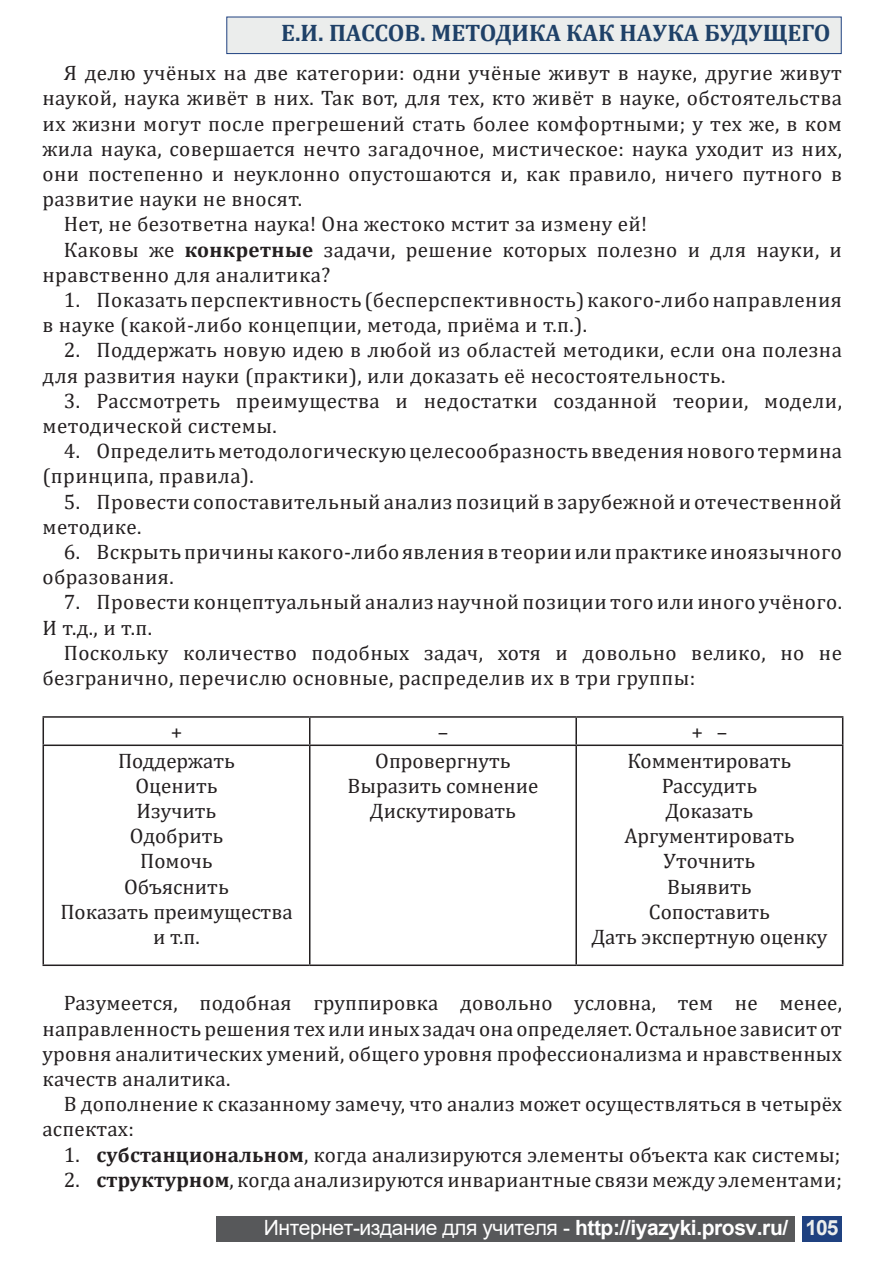
<style>
.page{position:relative;width:893px;height:1263px;background:#fff}
.page>*{position:absolute;margin:0;border:0;box-sizing:border-box;transform-origin:0 0}
.t1{font:700 24px "Cambria";color:#1f4168}
.Стиль_абзаца_1{font:21px/25.2px "Cambria";letter-spacing:.02em;color:#231f20}
.Стиль_абзаца_1-2{font:21px "Cambria";color:#231f20}
.t2{font:21px "Arial";letter-spacing:-.02em;color:#fff}
.s1{font-weight:700}
.s2{font-weight:700;color:#ebedec}
</style>
<div class="page">
<div style="left:802px;top:1216px;width:40px;height:26px;background:#1f4180"></div>
<div style="left:217px;top:1216px;width:578px;height:26px;background:#57585a"></div>
<div style="left:227px;top:17px;width:614px;height:37px;background:#ebedec;border:1px solid #1f4180"></div>
<hr style="left:43px;top:716px;width:267px;height:2px;background:#231f20">
<svg style="left:43px;top:718px;width:1px;height:26px"></svg>
<hr style="left:310px;top:716px;width:266px;height:2px;background:#231f20">
<svg style="left:309px;top:718px;width:1px;height:26px"></svg>
<hr style="left:576px;top:716px;width:267px;height:2px;background:#231f20">
<hr style="left:575px;top:718px;width:2px;height:26px;background:#231f20">
<svg style="left:842px;top:718px;width:1px;height:26px"></svg>
<hr style="left:43px;top:744px;width:267px;height:2px;background:#231f20">
<hr style="left:43px;top:746px;width:1px;height:218px;background:#231f20">
<hr style="left:310px;top:744px;width:266px;height:2px;background:#231f20">
<hr style="left:309px;top:746px;width:1px;height:218px;background:#231f20">
<hr style="left:576px;top:744px;width:267px;height:2px;background:#231f20">
<hr style="left:575px;top:746px;width:2px;height:218px;background:#231f20">
<hr style="left:842px;top:746px;width:1px;height:218px;background:#231f20">
<hr style="left:43px;top:964px;width:267px;height:2px;background:#231f20">
<hr style="left:310px;top:964px;width:266px;height:2px;background:#231f20">
<hr style="left:576px;top:964px;width:267px;height:2px;background:#231f20">
<p class="t1" style="left:281px;top:16px;width:551px">Е.И. ПАССОВ. МЕТОДИКА КАК НАУКА БУДУЩЕГО</p>
<p class="Стиль_абзаца_1" style="left:43px;top:60px;width:801px;text-align:justify;text-indent:21px">Я делю учёных на две категории: одни учёные живут в науке, другие живут наукой, наука живёт в них. Так вот, для тех, кто живёт в науке, обстоятельства их жизни могут после прегрешений стать более комфортными; у тех же, в ком жила наука, совершается нечто загадочное, мистическое: наука уходит из них, они постепенно и неуклонно опустошаются и, как правило, ничего путного в развитие науки не вносят.</p>
<p class="Стиль_абзаца_1" style="left:64px;top:211px;width:585px">Нет, не безответна наука! Она жестоко мстит за измену ей!</p>
<p class="Стиль_абзаца_1" style="left:43px;top:237px;width:801px;text-indent:21px">Каковы же <span class="s1">конкретные</span> задачи, решение которых полезно и для науки, и нравственно для аналитика?</p>
<p class="Стиль_абзаца_1" style="left:43px;top:287px;width:801px;text-indent:21px">1. Показать перспективность (бесперспективность) какого-либо направления в науке (какой-либо концепции, метода, приёма и т.п.).</p>
<p class="Стиль_абзаца_1" style="left:43px;top:337px;width:801px;text-indent:21px">2. Поддержать новую идею в любой из областей методики, если она полезна для развития науки (практики), или доказать её несостоятельность.</p>
<p class="Стиль_абзаца_1" style="left:43px;top:388px;width:801px;text-indent:21px">3. Рассмотреть преимущества и недостатки созданной теории, модели, методической системы.</p>
<p class="Стиль_абзаца_1" style="left:43px;top:438px;width:801px;text-indent:21px">4. Определить методологическую целесообразность введения нового термина (принципа, правила).</p>
<p class="Стиль_абзаца_1" style="left:43px;top:489px;width:801px;text-indent:21px">5. Провести сопоставительный анализ позиций в зарубежной и отечественной методике.</p>
<p class="Стиль_абзаца_1" style="left:43px;top:539px;width:801px;text-indent:21px">6. Вскрыть причины какого-либо явления в теории или практике иноязычного образования.</p>
<p class="Стиль_абзаца_1" style="left:43px;top:589px;width:801px;text-indent:21px">7. Провести концептуальный анализ научной позиции того или иного учёного.<br>И т.д., и т.п.</p>
<p class="Стиль_абзаца_1" style="left:43px;top:640px;width:801px;text-indent:21px">Поскольку количество подобных задач, хотя и довольно велико, но не безгранично, перечислю основные, распределив их в три группы:</p>
<p class="Стиль_абзаца_1" style="left:171px;top:719px;width:13px">+</p>
<p class="Стиль_абзаца_1" style="left:438px;top:719px;width:12px">–</p>
<p class="Стиль_абзаца_1" style="left:691px;top:719px;width:37px">+ –</p>
<p class="Стиль_абзаца_1-2" style="left:118px;top:748px;width:118px">Поддержать</p>
<p class="Стиль_абзаца_1-2" style="left:135px;top:773px;width:84px">Оценить</p>
<p class="Стиль_абзаца_1-2" style="left:137px;top:798px;width:81px">Изучить</p>
<p class="Стиль_абзаца_1-2" style="left:130px;top:824px;width:95px">Одобрить</p>
<p class="Стиль_абзаца_1" style="left:140px;top:848px;width:74px">Помочь</p>
<p class="Стиль_абзаца_1-2" style="left:124px;top:874px;width:106px">Объяснить</p>
<p class="Стиль_абзаца_1-2" style="left:60px;top:899px;width:234px">Показать преимущества</p>
<p class="Стиль_абзаца_1" style="left:153px;top:924px;width:48px">и т.п.</p>
<p class="Стиль_абзаца_1-2" style="left:375px;top:748px;width:137px">Опровергнуть</p>
<p class="Стиль_абзаца_1-2" style="left:348px;top:773px;width:192px">Выразить сомнение</p>
<p class="Стиль_абзаца_1-2" style="left:370px;top:798px;width:148px">Дискутировать</p>
<p class="Стиль_абзаца_1-2" style="left:628px;top:748px;width:165px">Комментировать</p>
<p class="Стиль_абзаца_1-2" style="left:662px;top:773px;width:97px">Рассудить</p>
<p class="Стиль_абзаца_1-2" style="left:665px;top:798px;width:89px">Доказать</p>
<p class="Стиль_абзаца_1-2" style="left:624px;top:824px;width:172px">Аргументировать</p>
<p class="Стиль_абзаца_1-2" style="left:663px;top:849px;width:93px">Уточнить</p>
<p class="Стиль_абзаца_1-2" style="left:667px;top:874px;width:86px">Выявить</p>
<p class="Стиль_абзаца_1-2" style="left:649px;top:899px;width:123px">Сопоставить</p>
<p class="Стиль_абзаца_1-2" style="left:591px;top:924px;width:238px">Дать экспертную оценку</p>
<p class="Стиль_абзаца_1" style="left:43px;top:990px;width:801px;text-align:justify;text-indent:21px">Разумеется, подобная группировка довольно условна, тем не менее, направленность решения тех или иных задач она определяет. Остальное зависит от уровня аналитических умений, общего уровня профессионализма и нравственных качеств аналитика.</p>
<p class="Стиль_абзаца_1" style="left:43px;top:1091px;width:801px;text-indent:21px">В дополнение к сказанному замечу, что анализ может осуществляться в четырёх аспектах:</p>
<p class="Стиль_абзаца_1" style="left:64px;top:1142px;width:778px">1. <span class="s1">субстанциональном</span>, когда анализируются элементы объекта как системы;</p>
<p class="Стиль_абзаца_1" style="left:64px;top:1167px;width:780px">2. <span class="s1">структурном</span>, когда анализируются инвариантные связи между элементами;</p>
<p class="t2" style="left:264px;top:1213px;width:576px">Интернет-издание для учителя - <span class="s1">http://iyazyki.prosv.ru/</span> <span class="s2">105</span></p>
</div>
